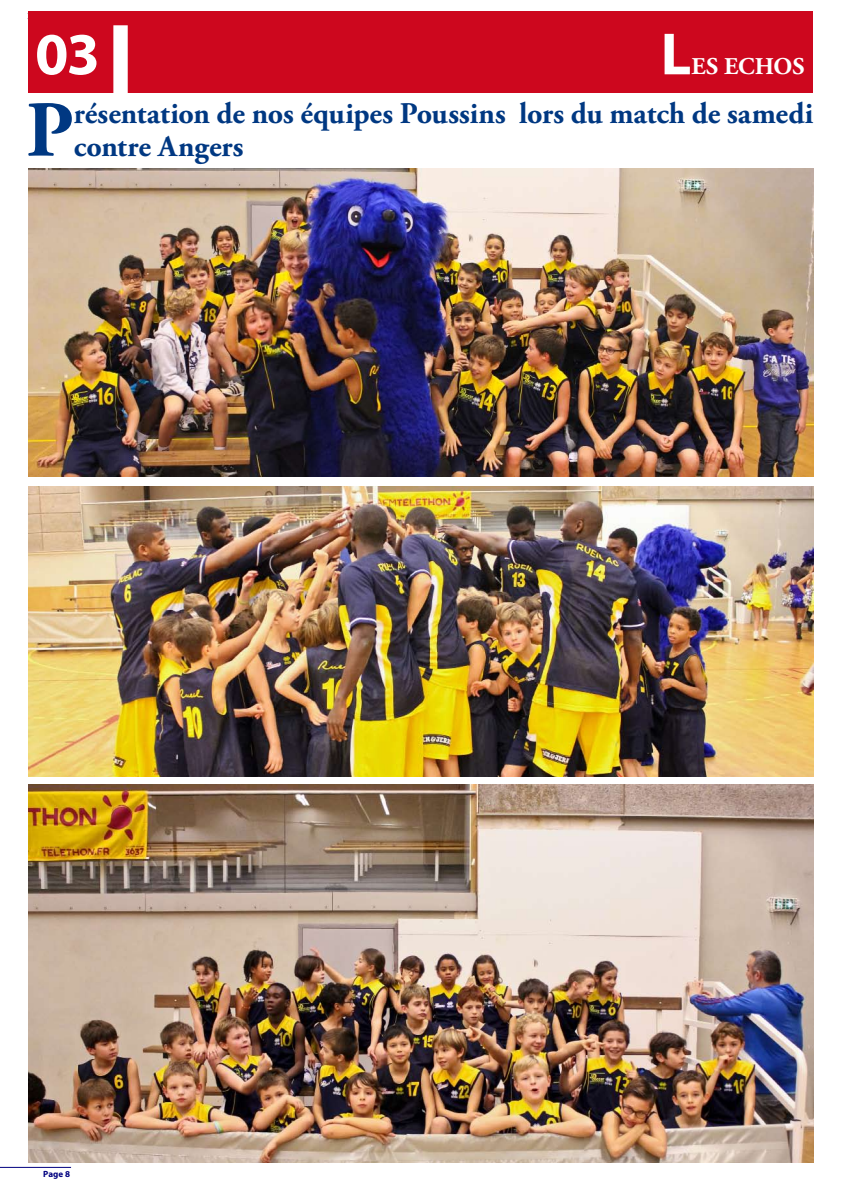
<style>
.page{position:relative;width:842px;height:1191px;background:#fff}
.page>*{position:absolute;margin:0;border:0;box-sizing:border-box;transform-origin:0 0}
.t1{font:700 79.2px "Adobe Garamond Pro";color:#003882}
.t2{font:700 60px "Myriad Pro";color:#fff}
.t3{font:700 30px/32.6px "Adobe Garamond Pro";letter-spacing:-.01em;color:#003882}
.t4{font:700 24px "Adobe Garamond Pro";color:#fff}
.t5{font:700 9px "Myriad Pro";color:#000080}
</style>
<div class="page">
<hr style="left:0;top:1166px;width:71px;height:1px;background:#000080">
<div style="left:28px;top:12px;width:785px;height:81px;background:#cd071e"></div>
<div style="left:113px;top:25px;width:15px;height:68px;border:8px solid #fff"></div>
<img style="left:28px;top:785px;width:786px;height:377px">
<img style="left:28px;top:168px;width:786px;height:308px">
<img style="left:28px;top:486px;width:786px;height:291px">
<h2 class="t2" style="left:35px;top:15px;width:95px">03 |</h2>
<h2 class="t2" style="left:661px;top:15px;width:32px">L</h2>
<p class="t4" style="left:691px;top:53px;width:115px">ES ECHOS</p>
<h1 class="t1" style="left:26px;top:84px;width:49px">P</h1>
<p class="t3" style="left:74px;top:98px;width:741px">résentation de nos équipes Poussins lors du match de samedi contre Angers</p>
<p class="t5" style="left:43px;top:1168px;width:28px">page 8</p>
</div>
